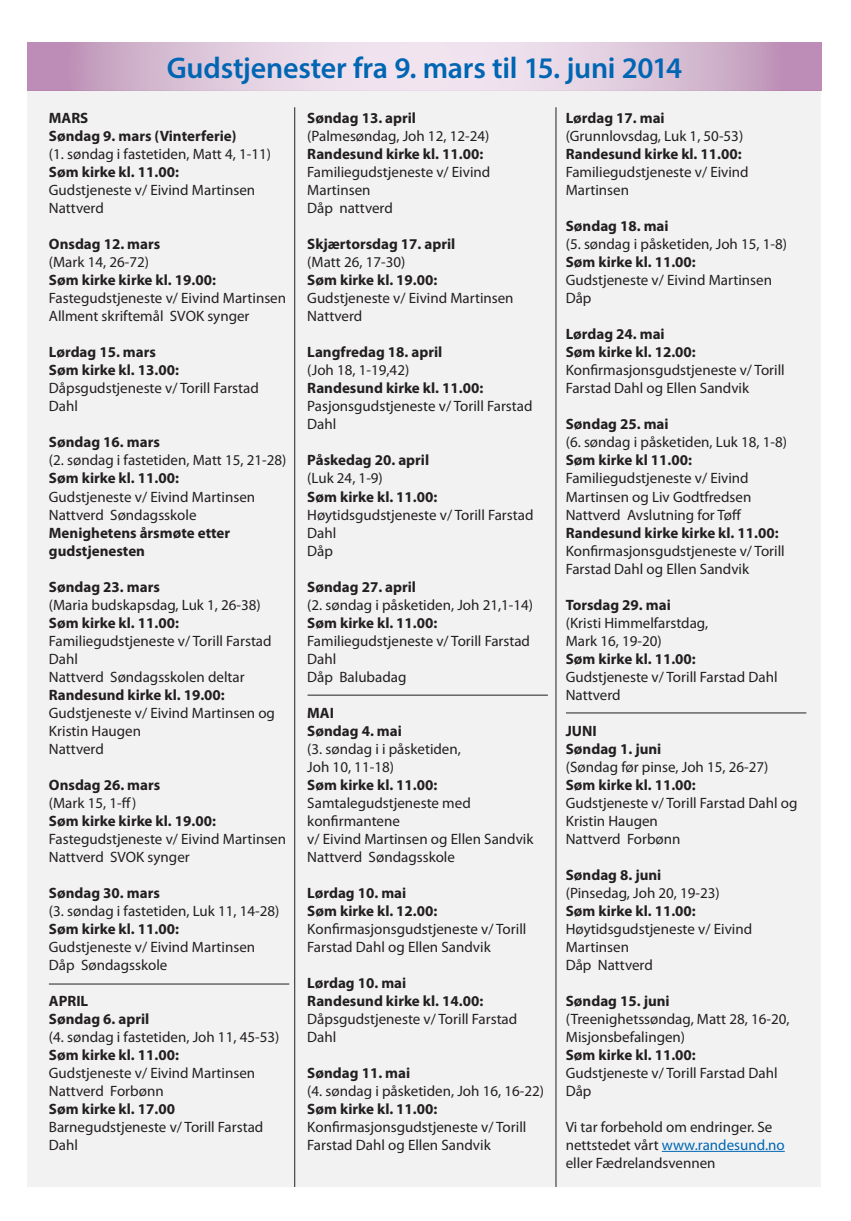
<style>
.page{position:relative;width:851px;height:1221px;background:#fff}
.page>*{position:absolute;margin:0;border:0;box-sizing:border-box;transform-origin:0 0}
.t1{font:600 30px "Myriad Pro";letter-spacing:-.01em;color:#0066b3}
.t2{font:15px/18px "Myriad Pro";color:#231f20}
.t3{font:700 15px/18px "Myriad Pro";color:#231f20}
.s1{color:#0066b3}
</style>
<div class="page">
<div style="left:28px;top:91px;width:793px;height:1095px;background:#f2f2f3"></div>
<hr style="left:307px;top:695px;width:241px;height:1px;background:#231f20">
<hr style="left:661px;top:1150px;width:123px;height:1px;background:#0066b3">
<hr style="left:566px;top:712px;width:240px;height:1px;background:#231f20">
<svg style="left:28px;top:42px;width:793px;height:49px;background:#dbc3d8"></svg>
<hr style="left:294px;top:107px;width:1px;height:1079px;background:#231f20">
<hr style="left:555px;top:107px;width:1px;height:1079px;background:#231f20">
<hr style="left:49px;top:983px;width:240px;height:1px;background:#231f20">
<h1 class="t1" style="left:167px;top:49px;width:517px">Gudstjenester fra 9. mars til 15. juni 2014</h1>
<p class="t3" style="left:49px;top:109px;width:189px">MARS<br>Søndag 9. mars (Vinterferie)</p>
<p class="t2" style="left:49px;top:145px;width:224px">(1. søndag i fastetiden, Matt 4, 1-11)</p>
<p class="t3" style="left:49px;top:163px;width:132px">Søm kirke kl. 11.00:</p>
<p class="t2" style="left:49px;top:181px;width:208px">Gudstjeneste v/ Eivind Martinsen<br>Nattverd</p>
<p class="t3" style="left:49px;top:235px;width:113px">Onsdag 12. mars</p>
<p class="t2" style="left:49px;top:253px;width:102px">(Mark 14, 26-72)</p>
<p class="t3" style="left:49px;top:271px;width:168px">Søm kirke kirke kl. 19.00:</p>
<p class="t2" style="left:49px;top:289px;width:239px">Fastegudstjeneste v/ Eivind Martinsen<br>Allment skriftemål SVOK synger</p>
<p class="t3" style="left:49px;top:343px;width:132px">Lørdag 15. mars<br>Søm kirke kl. 13.00:</p>
<p class="t2" style="left:49px;top:379px;width:211px">Dåpsgudstjeneste v/ Torill Farstad<br>Dahl</p>
<p class="t3" style="left:49px;top:433px;width:112px">Søndag 16. mars</p>
<p class="t2" style="left:49px;top:451px;width:239px">(2. søndag i fastetiden, Matt 15, 21-28)</p>
<p class="t3" style="left:49px;top:469px;width:132px">Søm kirke kl. 11.00:</p>
<p class="t2" style="left:49px;top:487px;width:208px">Gudstjeneste v/ Eivind Martinsen<br>Nattverd Søndagsskole</p>
<p class="t3" style="left:49px;top:523px;width:183px">Menighetens årsmøte etter gudstjenesten</p>
<p class="t3" style="left:49px;top:577px;width:112px">Søndag 23. mars</p>
<p class="t2" style="left:49px;top:595px;width:213px">(Maria budskapsdag, Luk 1, 26-38)</p>
<p class="t3" style="left:49px;top:613px;width:132px">Søm kirke kl. 11.00:</p>
<p class="t2" style="left:49px;top:631px;width:224px">Familiegudstjeneste v/ Torill Farstad<br>Dahl<br>Nattverd Søndagsskolen deltar</p>
<p class="t3" style="left:49px;top:685px;width:177px">Randesund kirke kl. 19.00:</p>
<p class="t2" style="left:49px;top:703px;width:227px">Gudstjeneste v/ Eivind Martinsen og<br>Kristin Haugen<br>Nattverd</p>
<p class="t3" style="left:49px;top:775px;width:113px">Onsdag 26. mars</p>
<p class="t2" style="left:49px;top:793px;width:89px">(Mark 15, 1-ff)</p>
<p class="t3" style="left:49px;top:811px;width:168px">Søm kirke kirke kl. 19.00:</p>
<p class="t2" style="left:49px;top:829px;width:239px">Fastegudstjeneste v/ Eivind Martinsen<br>Nattverd SVOK synger</p>
<p class="t3" style="left:49px;top:883px;width:112px">Søndag 30. mars</p>
<p class="t2" style="left:49px;top:901px;width:232px">(3. søndag i fastetiden, Luk 11, 14-28)</p>
<p class="t3" style="left:49px;top:919px;width:132px">Søm kirke kl. 11.00:</p>
<p class="t2" style="left:49px;top:937px;width:208px">Gudstjeneste v/ Eivind Martinsen<br>Dåp Søndagsskole</p>
<p class="t3" style="left:49px;top:991px;width:102px">APRIL<br>Søndag 6. april</p>
<p class="t2" style="left:49px;top:1027px;width:232px">(4. søndag i fastetiden, Joh 11, 45-53)</p>
<p class="t3" style="left:49px;top:1045px;width:132px">Søm kirke kl. 11.00:</p>
<p class="t2" style="left:49px;top:1063px;width:208px">Gudstjeneste v/ Eivind Martinsen<br>Nattverd Forbønn</p>
<p class="t3" style="left:49px;top:1099px;width:128px">Søm kirke kl. 17.00</p>
<p class="t2" style="left:49px;top:1117px;width:216px">Barnegudstjeneste v/ Torill Farstad<br>Dahl</p>
<p class="t3" style="left:307px;top:109px;width:110px">Søndag 13. april</p>
<p class="t2" style="left:307px;top:127px;width:183px">(Palmesøndag, Joh 12, 12-24)</p>
<p class="t3" style="left:307px;top:145px;width:177px">Randesund kirke kl. 11.00:</p>
<p class="t2" style="left:307px;top:163px;width:184px">Familiegudstjeneste v/ Eivind<br>Martinsen<br>Dåp nattverd</p>
<p class="t3" style="left:307px;top:235px;width:149px">Skjærtorsdag 17. april</p>
<p class="t2" style="left:307px;top:253px;width:100px">(Matt 26, 17-30)</p>
<p class="t3" style="left:307px;top:271px;width:132px">Søm kirke kl. 19.00:</p>
<p class="t2" style="left:307px;top:289px;width:208px">Gudstjeneste v/ Eivind Martinsen<br>Nattverd</p>
<p class="t3" style="left:307px;top:343px;width:136px">Langfredag 18. april</p>
<p class="t2" style="left:307px;top:361px;width:103px">(Joh 18, 1-19,42)</p>
<p class="t3" style="left:307px;top:379px;width:177px">Randesund kirke kl. 11.00:</p>
<p class="t2" style="left:307px;top:397px;width:227px">Pasjonsgudstjeneste v/ Torill Farstad<br>Dahl</p>
<p class="t3" style="left:307px;top:451px;width:123px">Påskedag 20. april</p>
<p class="t2" style="left:307px;top:469px;width:77px">(Luk 24, 1-9)</p>
<p class="t3" style="left:307px;top:487px;width:132px">Søm kirke kl. 11.00:</p>
<p class="t2" style="left:307px;top:505px;width:228px">Høytidsgudstjeneste v/ Torill Farstad<br>Dahl<br>Dåp</p>
<p class="t3" style="left:307px;top:577px;width:110px">Søndag 27. april</p>
<p class="t2" style="left:307px;top:595px;width:227px">(2. søndag i påsketiden, Joh 21,1-14)</p>
<p class="t3" style="left:307px;top:613px;width:132px">Søm kirke kl. 11.00:</p>
<p class="t2" style="left:307px;top:631px;width:224px">Familiegudstjeneste v/ Torill Farstad<br>Dahl<br>Dåp Balubadag</p>
<p class="t3" style="left:307px;top:703px;width:96px">MAI<br>Søndag 4. mai</p>
<p class="t2" style="left:307px;top:739px;width:155px">(3. søndag i i påsketiden,<br>Joh 10, 11-18)</p>
<p class="t3" style="left:307px;top:775px;width:132px">Søm kirke kl. 11.00:</p>
<p class="t2" style="left:307px;top:793px;width:228px">Samtalegudstjeneste med konfirmantene<br>v/ Eivind Martinsen og Ellen Sandvik<br>Nattverd Søndagsskole</p>
<p class="t3" style="left:307px;top:883px;width:132px">Lørdag 10. mai<br>Søm kirke kl. 12.00:</p>
<p class="t2" style="left:307px;top:919px;width:220px">Konfirmasjonsgudstjeneste v/ Torill<br>Farstad Dahl og Ellen Sandvik</p>
<p class="t3" style="left:307px;top:973px;width:177px">Lørdag 10. mai<br>Randesund kirke kl. 14.00:</p>
<p class="t2" style="left:307px;top:1009px;width:211px">Dåpsgudstjeneste v/ Torill Farstad<br>Dahl</p>
<p class="t3" style="left:307px;top:1063px;width:104px">Søndag 11. mai</p>
<p class="t2" style="left:307px;top:1081px;width:238px">(4. søndag i påsketiden, Joh 16, 16-22)</p>
<p class="t3" style="left:307px;top:1099px;width:132px">Søm kirke kl. 11.00:</p>
<p class="t2" style="left:307px;top:1117px;width:220px">Konfirmasjonsgudstjeneste v/ Torill<br>Farstad Dahl og Ellen Sandvik</p>
<p class="t3" style="left:565px;top:109px;width:100px">Lørdag 17. mai</p>
<p class="t2" style="left:565px;top:127px;width:179px">(Grunnlovsdag, Luk 1, 50-53)</p>
<p class="t3" style="left:565px;top:145px;width:177px">Randesund kirke kl. 11.00:</p>
<p class="t2" style="left:565px;top:163px;width:184px">Familiegudstjeneste v/ Eivind<br>Martinsen</p>
<p class="t3" style="left:565px;top:217px;width:104px">Søndag 18. mai</p>
<p class="t2" style="left:565px;top:235px;width:223px">(5. søndag i påsketiden, Joh 15, 1-8)</p>
<p class="t3" style="left:565px;top:253px;width:132px">Søm kirke kl. 11.00:</p>
<p class="t2" style="left:565px;top:271px;width:208px">Gudstjeneste v/ Eivind Martinsen<br>Dåp</p>
<p class="t3" style="left:565px;top:325px;width:132px">Lørdag 24. mai<br>Søm kirke kl. 12.00:</p>
<p class="t2" style="left:565px;top:361px;width:220px">Konfirmasjonsgudstjeneste v/ Torill<br>Farstad Dahl og Ellen Sandvik</p>
<p class="t3" style="left:565px;top:415px;width:104px">Søndag 25. mai</p>
<p class="t2" style="left:565px;top:433px;width:223px">(6. søndag i påsketiden, Luk 18, 1-8)</p>
<p class="t3" style="left:565px;top:451px;width:128px">Søm kirke kl 11.00:</p>
<p class="t2" style="left:565px;top:469px;width:187px">Familiegudstjeneste v/ Eivind<br>Martinsen og Liv Godtfredsen<br>Nattverd Avslutning for Tøff</p>
<p class="t3" style="left:565px;top:523px;width:214px">Randesund kirke kirke kl. 11.00:</p>
<p class="t2" style="left:565px;top:541px;width:220px">Konfirmasjonsgudstjeneste v/ Torill<br>Farstad Dahl og Ellen Sandvik</p>
<p class="t3" style="left:565px;top:595px;width:107px">Torsdag 29. mai</p>
<p class="t2" style="left:565px;top:613px;width:144px">(Kristi Himmelfarstdag,<br>Mark 16, 19-20)</p>
<p class="t3" style="left:565px;top:649px;width:132px">Søm kirke kl. 11.00:</p>
<p class="t2" style="left:565px;top:667px;width:213px">Gudstjeneste v/ Torill Farstad Dahl<br>Nattverd</p>
<p class="t3" style="left:565px;top:721px;width:97px">JUNI<br>Søndag 1. juni</p>
<p class="t2" style="left:565px;top:757px;width:204px">(Søndag før pinse, Joh 15, 26-27)</p>
<p class="t3" style="left:565px;top:775px;width:132px">Søm kirke kl. 11.00:</p>
<p class="t2" style="left:565px;top:793px;width:233px">Gudstjeneste v/ Torill Farstad Dahl og<br>Kristin Haugen<br>Nattverd Forbønn</p>
<p class="t3" style="left:565px;top:865px;width:97px">Søndag 8. juni</p>
<p class="t2" style="left:565px;top:883px;width:156px">(Pinsedag, Joh 20, 19-23)</p>
<p class="t3" style="left:565px;top:901px;width:132px">Søm kirke kl. 11.00:</p>
<p class="t2" style="left:565px;top:919px;width:188px">Høytidsgudstjeneste v/ Eivind<br>Martinsen<br>Dåp Nattverd</p>
<p class="t3" style="left:565px;top:991px;width:105px">Søndag 15. juni</p>
<p class="t2" style="left:565px;top:1009px;width:225px">(Treenighetssøndag, Matt 28, 16-20,<br>Misjonsbefalingen)</p>
<p class="t3" style="left:565px;top:1045px;width:132px">Søm kirke kl. 11.00:</p>
<p class="t2" style="left:565px;top:1063px;width:213px">Gudstjeneste v/ Torill Farstad Dahl<br>Dåp</p>
<p class="t2" style="left:565px;top:1117px;width:220px">Vi tar forbehold om endringer. Se nettstedet vårt <span class="s1">www.randesund.no </span>eller Fædrelandsvennen</p>
</div>
